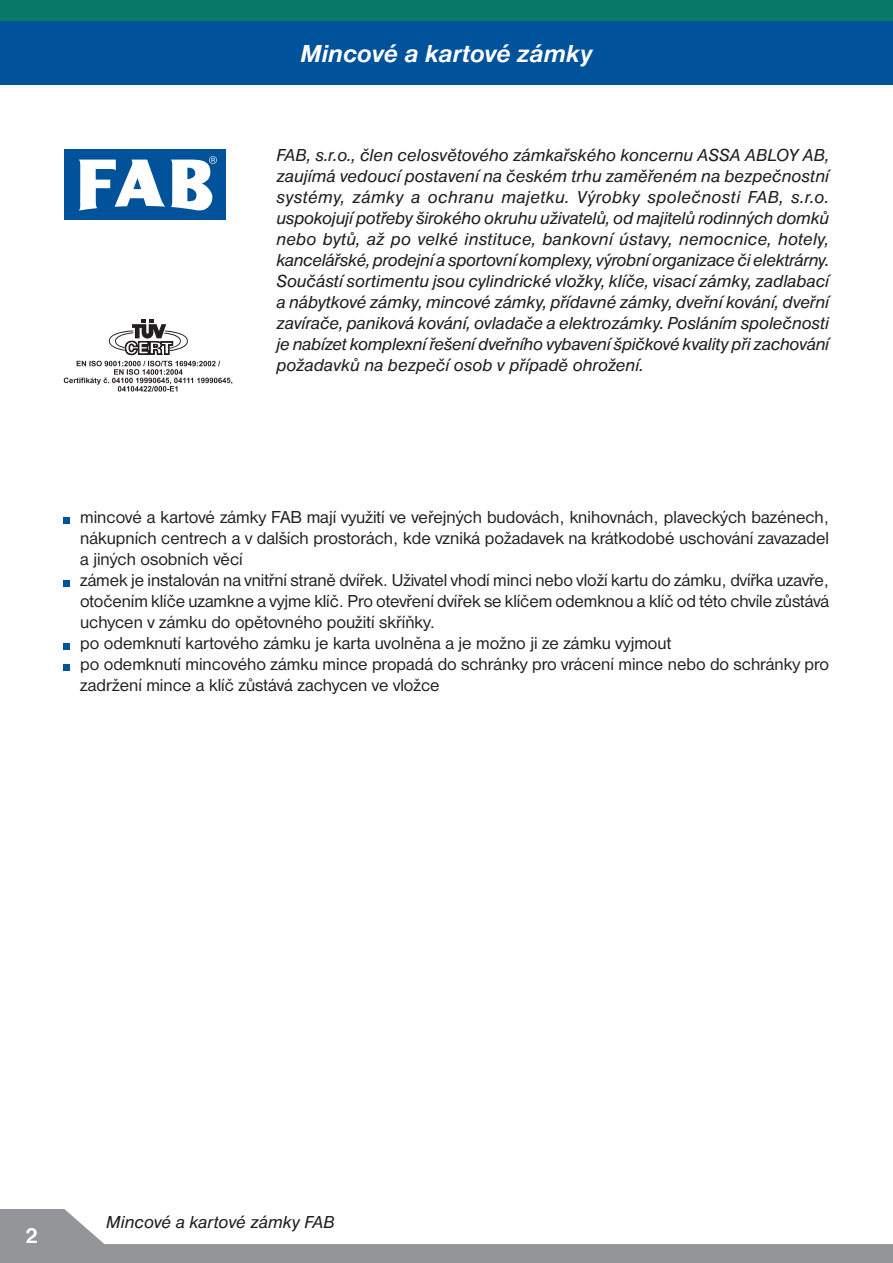
<style>
.page{position:relative;width:893px;height:1263px;background:#fff}
.page>*{position:absolute;margin:0;border:0;box-sizing:border-box;transform-origin:0 0}
.t1{font:italic 700 25.5px "Nimbus Sans DOT";letter-spacing:-.005em;color:#fff}
.t2{font:700 22.5px "Nimbus Sans DOT";color:#fff}
.t3{font:italic 18px/21px "Nimbus Sans DOT";color:#231f20;text-align:justify}
.t4{font:18px/21px "Nimbus Sans DOT";color:#231f20}
</style>
<div class="page">
<div style="left:0;top:0;width:893px;height:32px;background:#087969"></div>
<div style="left:0;top:21px;width:893px;height:64px;background:#00529b"></div>
<svg style="left:0;top:1209px;width:892px;height:54px"></svg>
<svg style="left:892px;top:1244px;width:1px;height:19px"></svg>
<svg style="left:109px;top:320px;width:79px;height:35px"></svg>
<svg style="left:64px;top:361px;width:168px;height:31px"></svg>
<div style="left:64px;top:149px;width:161px;height:71px;background:#00529b"></div>
<svg style="left:79px;top:160px;width:86px;height:51px"></svg>
<svg style="left:171px;top:156px;width:46px;height:55px"></svg>
<svg style="left:64px;top:517px;width:6px;height:6px"></svg>
<svg style="left:64px;top:580px;width:6px;height:6px"></svg>
<svg style="left:64px;top:643px;width:6px;height:6px"></svg>
<svg style="left:64px;top:664px;width:6px;height:6px"></svg>
<h1 class="t1" style="left:301px;top:43px;width:293px">Mincové a kartové zámky</h1>
<p class="t3" style="left:276px;top:146px;width:554px">FAB, s.r.o., člen celosvětového zámkařského koncernu ASSA ABLOY AB, zaujímá vedoucí postavení na českém trhu zaměřeném na bezpečnostní systémy, zámky a ochranu majetku. Výrobky společnosti FAB, s.r.o. uspokojují potřeby širokého okruhu uživatelů, od majitelů rodinných domků nebo bytů, až po velké instituce, bankovní ústavy, nemocnice, hotely, kancelářské, prodejní a sportovní komplexy, výrobní organizace či elektrárny.<br>Součástí sortimentu jsou cylindrické vložky, klíče, visací zámky, zadlabací a nábytkové zámky, mincové zámky, přídavné zámky, dveřní kování, dveřní zavírače, paniková kování, ovladače a elektrozámky. Posláním společnosti je nabízet komplexní řešení dveřního vybavení špičkové kvality při zachování požadavků na bezpečí osob v případě ohrožení.</p>
<p class="t4" style="left:80px;top:508px;width:751px">mincové a kartové zámky FAB mají využití ve veřejných budovách, knihovnách, plaveckých bazénech, nákupních centrech a v dalších prostorách, kde vzniká požadavek na krátkodobé uschování zavazadel a jiných osobních věcí<br>zámek je instalován na vnitřní straně dvířek. Uživatel vhodí minci nebo vloží kartu do zámku, dvířka uzavře, otočením klíče uzamkne a vyjme klíč. Pro otevření dvířek se klíčem odemknou a klíč od této chvíle zůstává uchycen v zámku do opětovného použití skříňky.<br>po odemknutí kartového zámku je karta uvolněna a je možno ji ze zámku vyjmout<br>po odemknutí mincového zámku mince propadá do schránky pro vrácení mince nebo do schránky pro zadržení mince a klíč zůstává zachycen ve vložce</p>
<p class="t2" style="left:25px;top:1227px;width:15px">2</p>
<p class="t3" style="left:106px;top:1213px;width:230px">Mincové a kartové zámky FAB</p>
</div>
